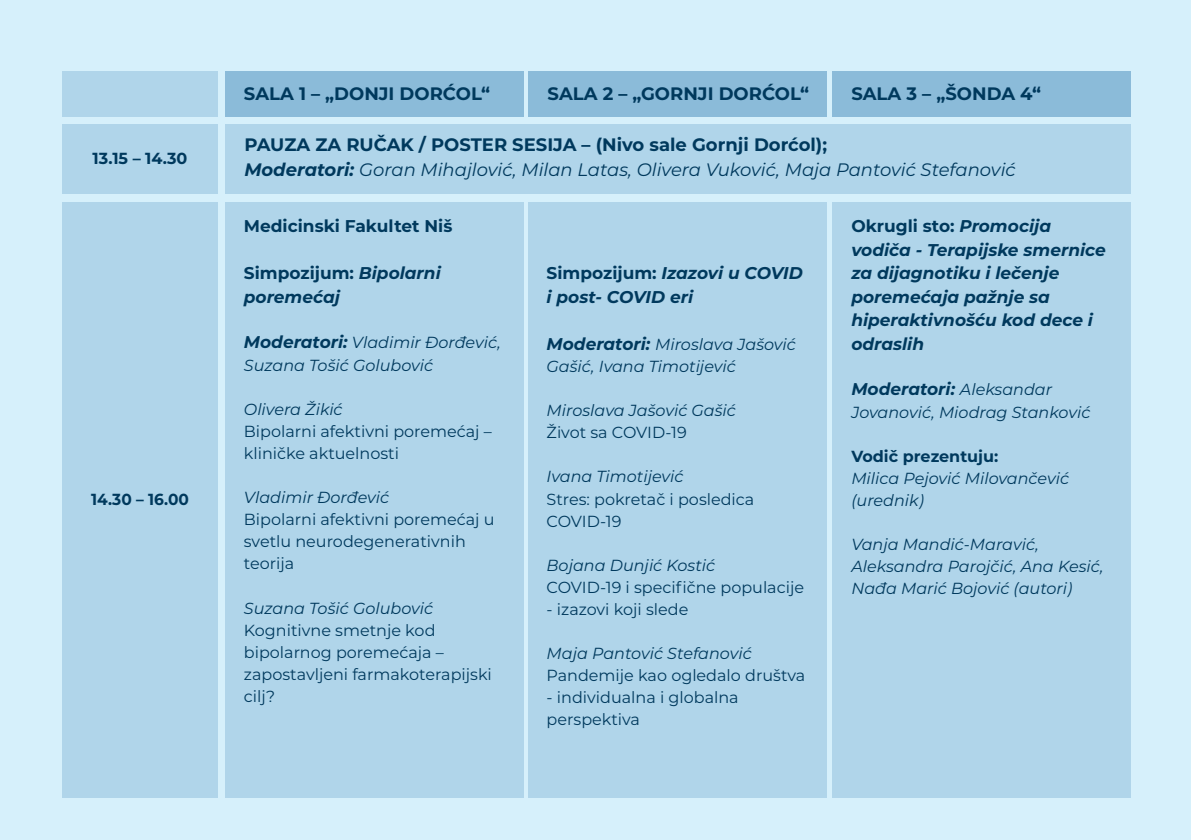
<style>
.page{position:relative;width:1191px;height:840px;background:#fff}
.page>*{position:absolute;margin:0;border:0;box-sizing:border-box;transform-origin:0 0}
.t1{font:italic 18px/24.8px "Montserrat";color:#00395d}
.t2{font:700 18px "Montserrat";color:#00395d}
.t3{font:italic 700 17px/23.4px "Montserrat";color:#00395d}
.t4{font:700 17px "Montserrat";color:#00395d}
.t5{font:italic 16px/22px "Montserrat";color:#00395d}
.t6{font:16px/22px "Montserrat";color:#00395d}
.t7{font:700 16px "Montserrat";color:#00395d}
.t8{font:700 16px "Montserrat";color:#00395d;scale:.96 1}
.s1{font-weight:700;font-style:normal}
.s2{font-weight:700}
.s3{font-style:normal}
.s4{font-weight:700;font-size:17px}
.s5{font-weight:400;font-size:16px}
</style>
<div class="page">
<div style="left:0;top:0;width:1191px;height:839px;background:#d6f0fb"></div>
<div style="left:62px;top:201px;width:156px;height:595px;background:#b0d5ea"></div>
<div style="left:225px;top:201px;width:298px;height:595px;background:#b0d5ea"></div>
<div style="left:529px;top:201px;width:298px;height:595px;background:#b0d5ea"></div>
<div style="left:832px;top:201px;width:298px;height:595px;background:#b0d5ea"></div>
<div style="left:62px;top:124px;width:156px;height:70px;background:#b0d5ea"></div>
<div style="left:225px;top:124px;width:905px;height:70px;background:#b0d5ea"></div>
<div style="left:62px;top:71px;width:156px;height:45px;background:#b0d5ea"></div>
<div style="left:225px;top:71px;width:298px;height:45px;background:#8bbbd9"></div>
<div style="left:529px;top:71px;width:298px;height:45px;background:#8bbbd9"></div>
<div style="left:832px;top:71px;width:298px;height:46px;background:#8bbbd9"></div>
<p class="t7" style="left:93px;top:149px;width:96px">13.15 – 14.30</p>
<p class="t8" style="left:91px;top:489px;width:103px">14.30 – 16.00</p>
<p class="t2" style="left:244px;top:83px;width:248px">SALA 1 – „DONJI DORĆOL“</p>
<p class="t2" style="left:547px;top:83px;width:263px">SALA 2 – „GORNJI DORĆOL“</p>
<p class="t2" style="left:851px;top:83px;width:191px">SALA 3 – „ŠONDA 4“</p>
<p class="t1" style="left:244px;top:132px;width:773px"><span class="s1">PAUZA ZA RUČAK / POSTER SESIJA – (Nivo sale Gornji Dorćol);<br></span><span class="s2">Moderatori:</span> Goran Mihajlović, Milan Latas, Olivera Vuković, Maja Pantović Stefanović</p>
<p class="t4" style="left:244px;top:216px;width:210px">Medicinski Fakultet Niš</p>
<p class="t3" style="left:244px;top:261px;width:198px"><span class="s3">Simpozijum:</span> Bipolarni poremećaj</p>
<p class="t5" style="left:244px;top:331px;width:258px"><span class="s4">Moderatori:</span> Vladimir Đorđević,<br>Suzana Tošić Golubović</p>
<p class="t5" style="left:244px;top:398px;width:100px">Olivera Žikić</p>
<p class="t6" style="left:244px;top:420px;width:249px">Bipolarni afektivni poremećaj – kliničke aktuelnosti</p>
<p class="t5" style="left:244px;top:486px;width:147px">Vladimir Đorđević</p>
<p class="t6" style="left:244px;top:508px;width:252px">Bipolarni afektivni poremećaj u svetlu neurodegenerativnih teorija</p>
<p class="t5" style="left:244px;top:596px;width:191px">Suzana Tošić Golubović</p>
<p class="t6" style="left:244px;top:618px;width:249px">Kognitivne smetnje kod bipolarnog poremećaja – zapostavlјeni farmakoterapijski cilј?</p>
<p class="t3" style="left:546px;top:261px;width:258px"><span class="s3">Simpozijum:</span> Izazovi u COVID i post- COVID eri</p>
<p class="t5" style="left:546px;top:332px;width:251px"><span class="s4">Moderatori:</span> Miroslava Jašović<br>Gašić, Ivana Timotijević</p>
<p class="t5" style="left:546px;top:399px;width:191px">Miroslava Jašović Gašić</p>
<p class="t6" style="left:546px;top:421px;width:142px">Život sa COVID-19</p>
<p class="t5" style="left:546px;top:465px;width:138px">Ivana Timotijević</p>
<p class="t6" style="left:546px;top:487px;width:209px">Stres: pokretač i posledica<br>COVID-19</p>
<p class="t5" style="left:546px;top:553px;width:170px">Bojana Dunjić Kostić</p>
<p class="t6" style="left:546px;top:576px;width:259px">COVID-19 i specifične populacije</p>
<p class="t6" style="left:546px;top:598px;width:143px">- izazovi koji slede</p>
<p class="t5" style="left:546px;top:642px;width:207px">Maja Pantović Stefanović</p>
<p class="t6" style="left:546px;top:664px;width:260px">Pandemije kao ogledalo društva</p>
<p class="t6" style="left:546px;top:686px;width:194px">- individualna i globalna perspektiva</p>
<p class="t3" style="left:851px;top:214px;width:256px"><span class="s3">Okrugli sto:</span> Promocija vodiča - Terapijske smernice za dijagnotiku i lečenje poremećaja pažnje sa hiperaktivnošću kod dece i odraslih</p>
<p class="t3" style="left:851px;top:377px;width:202px">Moderatori: <span class="s5">Aleksandar</span></p>
<p class="t5" style="left:851px;top:400px;width:240px">Jovanović, Miodrag Stanković</p>
<p class="t7" style="left:851px;top:446px;width:148px">Vodič prezentuju:</p>
<p class="t5" style="left:851px;top:467px;width:219px">Milica Pejović Milovančević (urednik)</p>
<p class="t5" style="left:851px;top:533px;width:254px">Vanja Mandić-Maravić,<br>Aleksandra Parojčić, Ana Kesić,<br>Nađa Marić Bojović (autori)</p>
</div>
